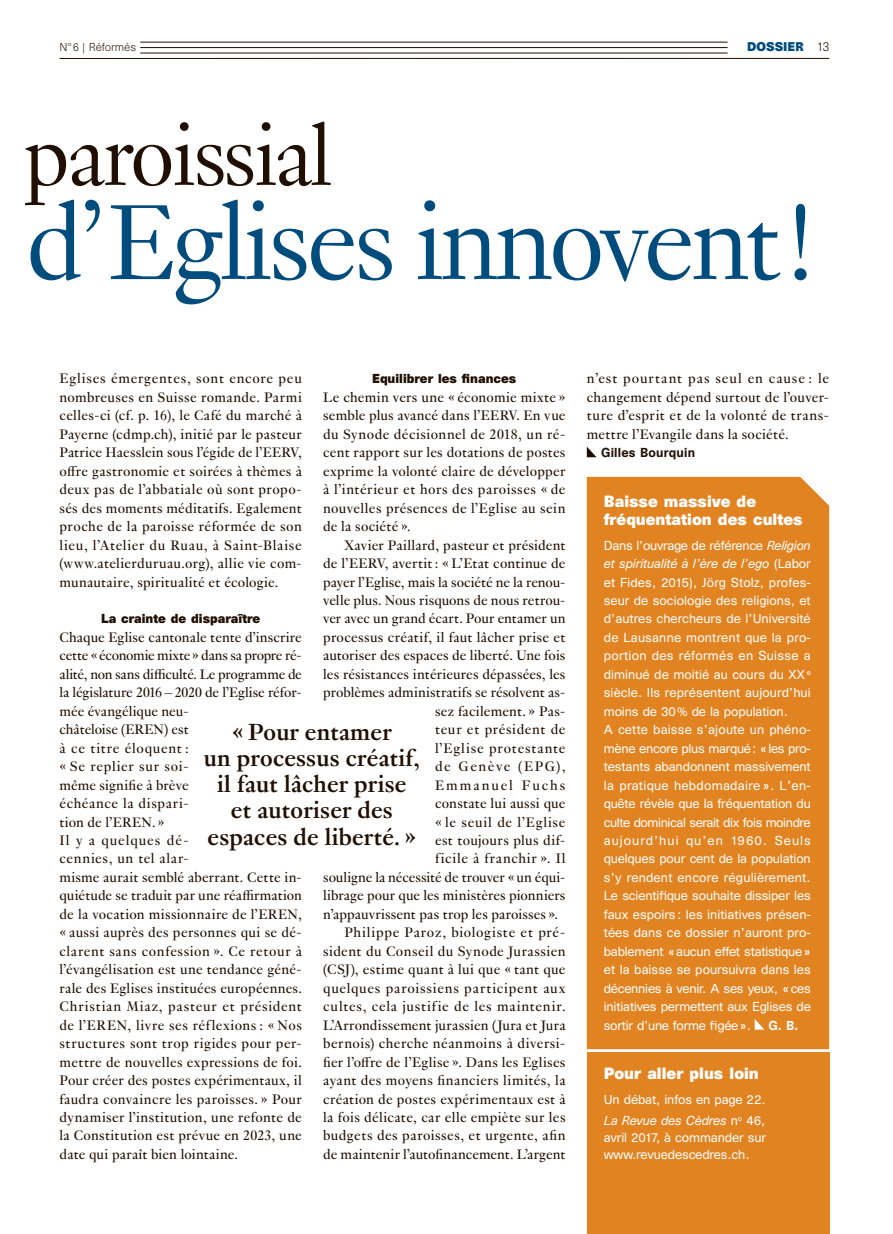
<style>
.page{position:relative;width:893px;height:1234px;background:#fff}
.page>*{position:absolute;margin:0;border:0;box-sizing:border-box;transform-origin:0 0}
.t1{font:300 116.55px "Genath";letter-spacing:-.04em;color:#004c7d}
.t2{font:300 93px "Genath";letter-spacing:-.03em;color:#200e00}
.t3{font:700 25.5px/26.2px "Genath";letter-spacing:.01em;color:#200e00;text-align:center}
.t4{font:15px/18.5px "Genath";letter-spacing:.02em;color:#200e00;text-align:justify}
.t5{font:15px "Genath";letter-spacing:-.005em;color:#200e00}
.t6{font:15px "Genath";color:#200e00}
.t7{font:15px "Genath";letter-spacing:.05em;color:#200e00}
.t8{font:700 15px/18.5px "Unica SB";color:#fff}
.t9{font:15px "Genath";letter-spacing:.045em;color:#200e00}
.t10{font:15px "Genath";letter-spacing:.055em;color:#200e00}
.t11{font:15px "Genath";letter-spacing:.04em;color:#200e00}
.t12{font:15px "Genath";letter-spacing:.1em;color:#200e00}
.t13{font:15px "Genath";letter-spacing:.13em;color:#200e00}
.t14{font:12px/18.5px "Unica SB";letter-spacing:-.01em;color:#fff}
.t15{font:700 12px "Unica SB";color:#200e00}
.t16{font:500 12px "Unica SB";letter-spacing:.015em;color:#200e00}
.t17{font:500 12px "Unica SB";color:#fff}
.t18{font:700 11.7px "Unica SB";color:#004c7d}
.t19{font:300 10.5px "Unica SB";color:#200e00}
.s1{font-weight:300;font-size:12px;color:#200e00}
.s2{font-style:italic}
</style>
<div class="page">
<hr style="left:60px;top:58px;width:769px;height:1px;background:#200e00">
<hr style="left:140px;top:53px;width:588px;height:1px;background:#200e00">
<hr style="left:140px;top:47px;width:588px;height:1px;background:#200e00">
<hr style="left:140px;top:42px;width:588px;height:1px;background:#200e00">
<div style="left:587px;top:476px;width:242px;height:572px;background:#e18320"></div>
<svg style="left:755px;top:1018px;width:9px;height:11px"></svg>
<svg style="left:587px;top:447px;width:10px;height:10px"></svg>
<div style="left:587px;top:1051px;width:242px;height:182px;background:#e18320"></div>
<p class="t19" style="left:60px;top:41px;width:78px">N° 6 | Réformés</p>
<p class="t18" style="left:747px;top:39px;width:83px">DOSSIER <span class="s1">13</span></p>
<h2 class="t2" style="left:23px;top:90px;width:311px">paroissial</h2>
<h1 class="t1" style="left:26px;top:160px;width:791px">d’Eglises innovent !</h1>
<p class="t4" style="left:60px;top:368px;width:244px">Eglises émergentes, sont encore peu nombreuses en Suisse romande. Parmi celles-ci (cf. p. 16), le Café du marché à Payerne (cdmp.ch), initié par le pasteur Patrice Haesslein sous l’égide de l’EERV, offre gastronomie et soirées à thèmes à deux pas de l’abbatiale où sont propo&shy;sés des moments méditatifs. Egalement proche de la paroisse réformée de son lieu, l’Atelier du Ruau, à Saint-Blaise (www.atelierduruau.org), allie vie com&shy;munautaire, spiritualité et écologie.</p>
<p class="t15" style="left:101px;top:611px;width:160px">La crainte de disparaître</p>
<p class="t4" style="left:60px;top:626px;width:244px;text-align:left">Chaque Eglise cantonale tente d’inscrire cette « économie mixte » dans sa propre ré&shy;alité, non sans difficulté. Le programme de la législature 2016 – 2020 de l’Eglise réfor&shy;mée évangélique neu-<br>châteloise (EREN) est<br>à ce titre éloquent :<br>« Se replier sur soi-<br>même signifie à brève<br>échéance la dispari-<br>tion de l’EREN. »<br>Il y a quelques dé-<br>cennies, un tel alar-<br>misme aurait semblé aberrant. Cette in&shy;quiétude se traduit par une réaffirmation de la vocation missionnaire de l’EREN, « aussi auprès des personnes qui se dé&shy;clarent sans confession ». Ce retour à l’évangélisation est une tendance géné&shy;rale des Eglises instituées européennes.<br>Christian Miaz, pasteur et président de l’EREN, livre ses réflexions : « Nos structures sont trop rigides pour per&shy;mettre de nouvelles expressions de foi.<br>Pour créer des postes expérimentaux, il faudra convaincre les paroisses. » Pour dynamiser l’institution, une refonte de la Constitution est prévue en 2023, une date qui paraît bien lointaine.</p>
<p class="t15" style="left:372px;top:371px;width:146px">Equilibrer les finances</p>
<p class="t4" style="left:323px;top:387px;width:244px">Le chemin vers une « économie mixte » semble plus avancé dans l’EERV. En vue du Synode décisionnel de 2018, un ré&shy;cent rapport sur les dotations de postes exprime la volonté claire de développer à l’intérieur et hors des paroisses « de nouvelles présences de l’Eglise au sein de la société ».</p>
<p class="t4" style="left:344px;top:534px;width:223px">Xavier Paillard, pasteur et président</p>
<p class="t4" style="left:323px;top:553px;width:244px">de l’EERV, avertit : « L’Etat continue de</p>
<p class="t5" style="left:323px;top:571px;width:244px">payer l’Eglise, mais la société ne la renou-</p>
<p class="t5" style="left:323px;top:589px;width:244px">velle plus. Nous risquons de nous retrou-</p>
<p class="t6" style="left:323px;top:608px;width:244px">ver avec un grand écart. Pour entamer un</p>
<p class="t4" style="left:323px;top:626px;width:244px">processus créatif, il faut lâcher prise et</p>
<p class="t4" style="left:323px;top:645px;width:244px">autoriser des espaces de liberté. Une fois</p>
<p class="t4" style="left:323px;top:663px;width:244px">les résistances intérieures dépassées, les</p>
<p class="t6" style="left:323px;top:682px;width:244px">problèmes administratifs se résolvent as-</p>
<p class="t4" style="left:435px;top:700px;width:132px">sez facilement. » Pas-</p>
<p class="t11" style="left:435px;top:718px;width:132px">teur et président de</p>
<p class="t7" style="left:435px;top:737px;width:132px">l’Eglise protestante</p>
<p class="t12" style="left:435px;top:755px;width:132px">de Genève (EPG),</p>
<p class="t13" style="left:435px;top:774px;width:132px">Emmanuel Fuchs</p>
<p class="t4" style="left:435px;top:792px;width:132px">constate lui aussi que</p>
<p class="t9" style="left:435px;top:811px;width:132px">« le seuil de l’Eglise</p>
<p class="t4" style="left:435px;top:829px;width:132px">est toujours plus dif-</p>
<p class="t10" style="left:435px;top:848px;width:132px">ficile à franchir ». Il</p>
<p class="t5" style="left:323px;top:866px;width:244px">souligne la nécessité de trouver « un équi-</p>
<p class="t4" style="left:323px;top:885px;width:244px">librage pour que les ministères pionniers</p>
<p class="t4" style="left:323px;top:903px;width:236px">n’appauvrissent pas trop les paroisses ».</p>
<p class="t9" style="left:344px;top:921px;width:223px">Philippe Paroz, biologiste et pré-</p>
<p class="t4" style="left:323px;top:940px;width:244px">sident du Conseil du Synode Jurassien</p>
<p class="t4" style="left:323px;top:958px;width:244px">(CSJ), estime quant à lui que « tant que</p>
<p class="t7" style="left:323px;top:977px;width:244px">quelques paroissiens participent aux</p>
<p class="t7" style="left:323px;top:995px;width:244px">cultes, cela justifie de les maintenir.</p>
<p class="t4" style="left:323px;top:1014px;width:244px">L’Arrondissement jurassien (Jura et Jura</p>
<p class="t4" style="left:323px;top:1032px;width:244px">bernois) cherche néanmoins à diversi-</p>
<p class="t4" style="left:323px;top:1051px;width:244px">fier l’offre de l’Eglise ». Dans les Eglises</p>
<p class="t4" style="left:323px;top:1069px;width:244px">ayant des moyens financiers limités, la</p>
<p class="t4" style="left:323px;top:1088px;width:244px">création de postes expérimentaux est à</p>
<p class="t4" style="left:323px;top:1106px;width:244px">la fois délicate, car elle empiète sur les</p>
<p class="t4" style="left:323px;top:1125px;width:244px">budgets des paroisses, et urgente, afin</p>
<p class="t6" style="left:323px;top:1143px;width:244px">de maintenir l’autofinancement. L’argent</p>
<h3 class="t3" style="left:204px;top:716px;width:218px">« Pour entamer<br>un processus créatif, il faut lâcher prise<br>et autoriser des espaces de liberté. »</h3>
<p class="t4" style="left:587px;top:368px;width:244px">n’est pourtant pas seul en cause : le changement dépend surtout de l’ouver&shy;ture d’esprit et de la volonté de trans&shy;mettre l’Evangile dans la société.</p>
<p class="t16" style="left:601px;top:445px;width:96px">Gilles Bourquin</p>
<p class="t8" style="left:604px;top:493px;width:200px">Baisse massive de fréquentation des cultes</p>
<p class="t14" style="left:604px;top:536px;width:209px">Dans l’ouvrage de référence <span class="s2">Religion et spiritualité à l’ère de l’ego</span> (Labor et Fides, 2015), Jörg Stolz, profes&shy;seur de sociologie des religions, et d’autres chercheurs de l’Université de Lausanne montrent que la pro&shy;portion des réformés en Suisse a diminué de moitié au cours du XX <sup>e </sup>siècle. Ils représentent aujourd’hui moins de 30 % de la population.<br>A cette baisse s’ajoute un phéno&shy;mène encore plus marqué : « les pro&shy;testants abandonnent massivement la pratique hebdomadaire ». L’en&shy;quête révèle que la fréquentation du culte dominical serait dix fois moindre aujourd’hui qu’en 1960. Seuls quelques pour cent de la population s’y rendent encore régulièrement.<br>Le scientifique souhaite dissiper les faux espoirs : les initiatives présen&shy;tées dans ce dossier n’auront pro&shy;bablement « aucun effet statistique » et la baisse se poursuivra dans les décennies à venir. A ses yeux, « ces initiatives permettent aux Eglises de sortir d’une forme figée ».</p>
<p class="t17" style="left:768px;top:1017px;width:31px">G. B.</p>
<p class="t8" style="left:604px;top:1065px;width:157px">Pour aller plus loin</p>
<p class="t14" style="left:604px;top:1088px;width:163px;line-height:21.5px">Un débat, infos en page 22.<br><span class="s2">La Revue des Cèdres</span> n<sup>o</sup> 46,</p>
<p class="t14" style="left:604px;top:1129px;width:164px;line-height:17px">avril 2017, à commander sur www.revuedescedres.ch.</p>
</div>
